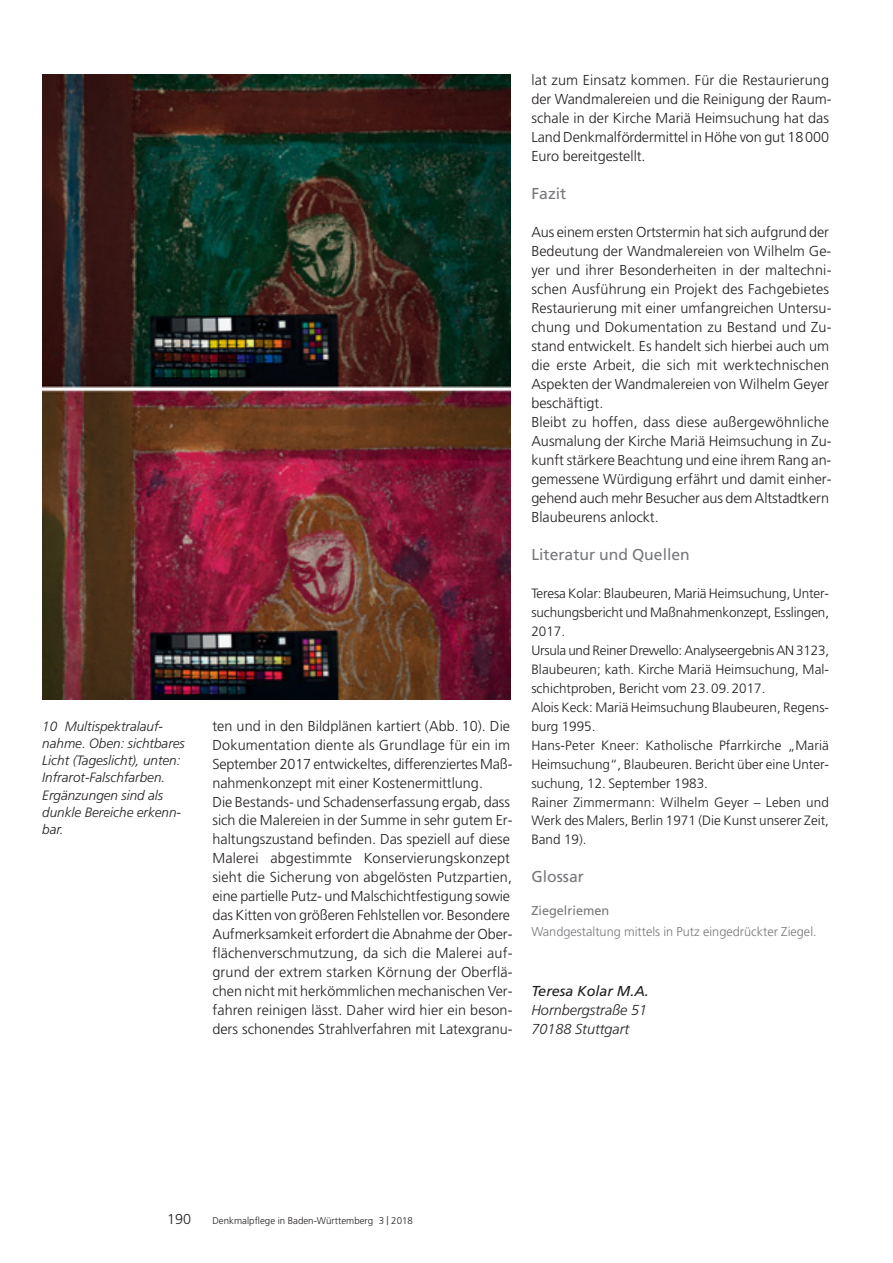
<style>
.page{position:relative;width:893px;height:1263px;background:#fff}
.page>*{position:absolute;margin:0;border:0;box-sizing:border-box;transform-origin:0 0}
.t1{font:15.75px "Frutiger";color:#77787b}
.t2{font:300 14.4px/19px "Frutiger";color:#231f20}
.t3{font:italic 300 14.4px/19px "Frutiger";color:#231f20}
.t4{font:italic 14.4px "Frutiger";color:#231f20}
.t5{font:300 13.5px/19px "Frutiger";color:#231f20}
.t6{font:italic 300 13.5px/17.2px "Frutiger";color:#231f20}
.t7{font:300 12.75px "Frutiger";color:#77787b}
.t8{font:12.75px "Frutiger";color:#77787b}
.t9{font:300 9.75px "Frutiger";color:#231f20}
.s1{font-size:12px}
</style>
<div class="page">
<img style="left:42px;top:74px;width:468px;height:625px">
<p class="t6" style="left:42px;top:718px;width:144px">10 Multispektralauf&shy;nahme. Oben: sichtbares<br>Licht (Tageslicht), unten:<br>Infrarot-Falschfarben.<br>Ergänzungen sind als dunkle Bereiche erkenn&shy;bar.</p>
<p class="t2" style="left:212px;top:717px;width:302px">ten und in den Bildplänen kartiert (Abb. 10). Die Dokumentation diente als Grundlage für ein im September 2017 entwickeltes, differenziertes Maß&shy;nahmenkonzept mit einer Kostenermittlung.<br>Die Bestands- und Schadenserfassung ergab, dass sich die Malereien in der Summe in sehr gutem Er&shy;haltungszustand befinden. Das speziell auf diese Malerei abgestimmte Konservierungskonzept sieht die Sicherung von abgelösten Putzpartien, eine partielle Putz- und Malschichtfestigung sowie das Kitten von größeren Fehlstellen vor. Besondere Aufmerksamkeit erfordert die Abnahme der Ober&shy;flächenverschmutzung, da sich die Malerei auf&shy;grund der extrem starken Körnung der Oberflä&shy;chen nicht mit herkömmlichen mechanischen Ver&shy;fahren reinigen lässt. Daher wird hier ein beson&shy;ders schonendes Strahlverfahren mit Latexgranu-</p>
<p class="t2" style="left:531px;top:72px;width:302px">lat zum Einsatz kommen. Für die Restaurierung der Wandmalereien und die Reinigung der Raum&shy;schale in der Kirche Mariä Heimsuchung hat das Land Denkmalfördermittel in Höhe von gut 18000<br>Euro bereitgestellt.</p>
<p class="t1" style="left:531px;top:187px;width:37px">Fazit</p>
<p class="t2" style="left:531px;top:224px;width:302px">Aus einem ersten Ortstermin hat sich aufgrund der Bedeutung der Wandmalereien von Wilhelm Ge&shy;yer und ihrer Besonderheiten in der maltechni&shy;schen Ausführung ein Projekt des Fachgebietes Restaurierung mit einer umfangreichen Untersu&shy;chung und Dokumentation zu Bestand und Zu&shy;stand entwickelt. Es handelt sich hierbei auch um die erste Arbeit, die sich mit werktechnischen Aspekten der Wandmalereien von Wilhelm Geyer beschäftigt.<br>Bleibt zu hoffen, dass diese außergewöhnliche Ausmalung der Kirche Mariä Heimsuchung in Zu&shy;kunft stärkere Beachtung und eine ihrem Rang an&shy;gemessene Würdigung erfährt und damit einher&shy;gehend auch mehr Besucher aus dem Altstadtkern Blaubeurens anlockt.</p>
<p class="t1" style="left:531px;top:548px;width:160px">Literatur und Quellen</p>
<p class="t5" style="left:531px;top:585px;width:299px">Teresa Kolar: Blaubeuren, Mariä Heimsuchung, Unter&shy;suchungsbericht und Maßnahmenkonzept, Esslingen, 2017.<br>Ursula und Reiner Drewello: Analyseergebnis AN 3123, Blaubeuren; kath. Kirche Mariä Heimsuchung, Mal&shy;schichtproben, Bericht vom 23.09.2017.<br>Alois Keck: Mariä Heimsuchung Blaubeuren, Regens - burg 1995.<br>Hans-Peter Kneer: Katholische Pfarrkirche „Mariä Heimsuchung“, Blaubeuren. Bericht über eine Unter&shy;suchung, 12. September 1983.<br>Rainer Zimmermann: Wilhelm Geyer – Leben und Werk des Malers, Berlin 1971 (Die Kunst unserer Zeit, Band 19).</p>
<p class="t1" style="left:531px;top:871px;width:54px">Glossar</p>
<p class="t8" style="left:531px;top:906px;width:79px">Ziegelriemen</p>
<p class="t7" style="left:531px;top:926px;width:287px">Wandgestaltung mittels in Putz eingedrückter Ziegel.</p>
<p class="t4" style="left:531px;top:986px;width:119px">Teresa Kolar M.A.</p>
<p class="t3" style="left:531px;top:1002px;width:117px">Hornbergstraße 51<br>70188 Stuttgart</p>
<p class="t2" style="left:167px;top:1211px;width:26px">190</p>
<p class="t9" style="left:212px;top:1217px;width:202px">Denkmalpflege in Baden-Württemberg 3 <span class="s1">|</span> 2018</p>
</div>
